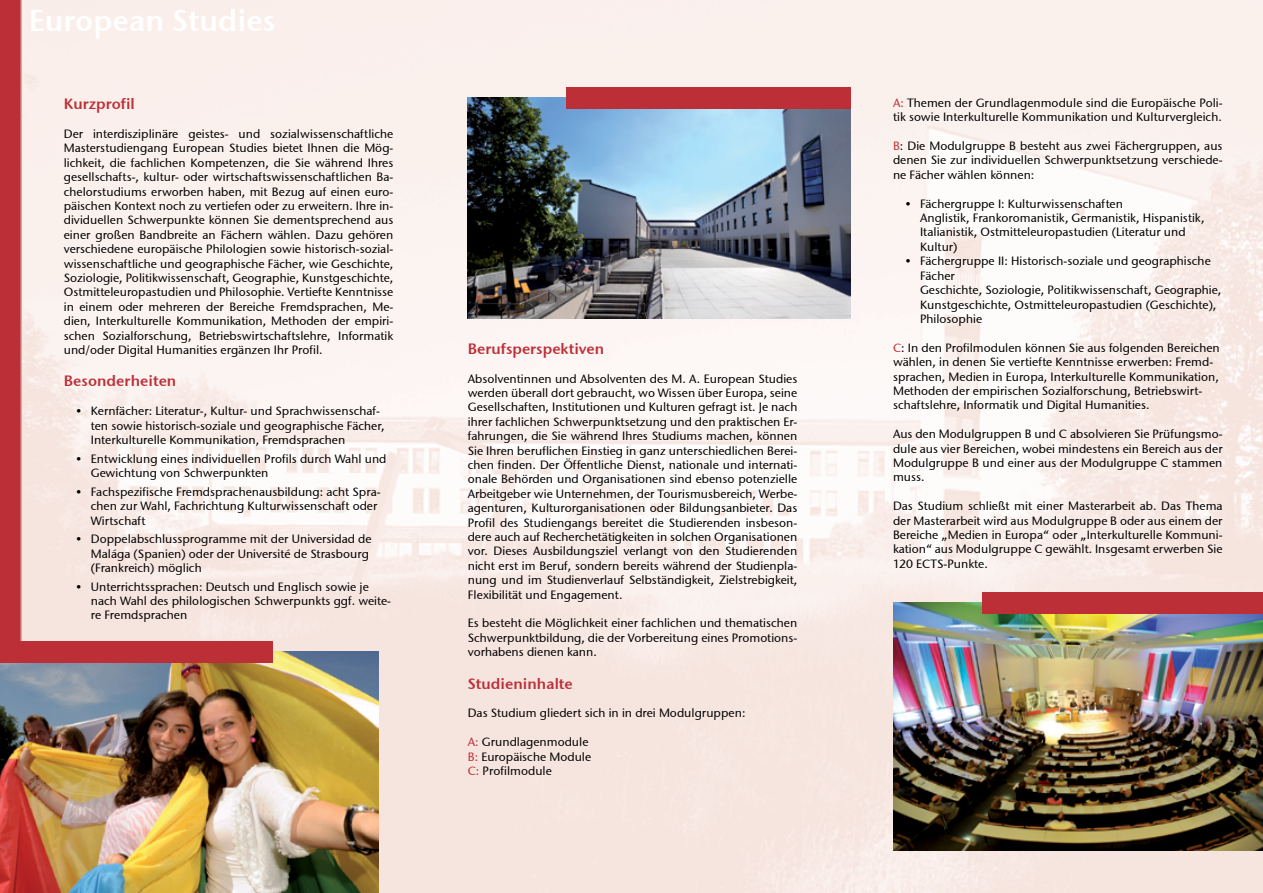
<style>
.page{position:relative;width:1263px;height:893px;background:#fff}
.page>*{position:absolute;margin:0;border:0;box-sizing:border-box;transform-origin:0 0}
.t1{font:30px "Stone Sans Semi ITCTT";color:#fff}
.t2{font:15px "Stone Sans Semi ITCTT";letter-spacing:.005em;color:#bd2f37}
.t3{font:12px/14.4px "Stone Sans ITCTT Medium";letter-spacing:.005em;color:#000}
.s1{color:#bd2f37}
</style>
<div class="page">
<img style="left:21px;top:0;width:1242px;height:893px">
<div style="left:0;top:0;width:21px;height:641px;background:#bd2f37"></div>
<img style="left:0;top:652px;width:378px;height:241px">
<div style="left:0;top:641px;width:272px;height:21px;background:#bd2f37"></div>
<img style="left:468px;top:98px;width:382px;height:221px">
<div style="left:566px;top:87px;width:284px;height:21px;background:#bd2f37"></div>
<img style="left:893px;top:603px;width:370px;height:247px">
<div style="left:982px;top:592px;width:281px;height:21px;background:#bd2f37"></div>
<h1 class="t1" style="left:29px;top:2px;width:249px">European Studies</h1>
<p class="t2" style="left:64px;top:95px;width:73px">Kurzprofil</p>
<p class="t3" style="left:64px;top:126px;width:331px;text-align:justify">Der interdisziplinäre geistes- und sozialwissenschaftliche Masterstudiengang European Studies bietet Ihnen die Mög&shy;lichkeit, die fachlichen Kompetenzen, die Sie während Ihres gesellschafts-, kultur- oder wirtschaftswissenschaftlichen Ba&shy;chelorstudiums erworben haben, mit Bezug auf einen euro&shy;päischen Kontext noch zu vertiefen oder zu erweitern. Ihre in&shy;dividuellen Schwerpunkte können Sie dementsprechend aus einer großen Bandbreite an Fächern wählen. Dazu gehören verschiedene europäische Philologien sowie historisch-sozial&shy;wissenschaftliche und geographische Fächer, wie Geschichte, Soziologie, Politikwissenschaft, Geographie, Kunstgeschichte, Ostmitteleuropastudien und Philosophie. Vertiefte Kenntnisse in einem oder mehreren der Bereiche Fremdsprachen, Me&shy;dien, Interkulturelle Kommunikation, Methoden der empiri&shy;schen Sozialforschung, Betriebswirtschaftslehre, Informatik und/oder Digital Humanities ergänzen Ihr Profil.</p>
<p class="t2" style="left:64px;top:372px;width:114px">Besonderheiten</p>
<p class="t3" style="left:91px;top:404px;width:295px;text-indent:-15px">• Kernfächer: Literatur-, Kultur- und Sprachwissenschaf&shy;ten sowie historisch-soziale und geographische Fächer,<br>Interkulturelle Kommunikation, Fremdsprachen</p>
<p class="t3" style="left:91px;top:451px;width:297px;text-indent:-15px">• Entwicklung eines individuellen Profils durch Wahl und<br>Gewichtung von Schwerpunkten</p>
<p class="t3" style="left:91px;top:484px;width:291px;text-indent:-15px">• Fachspezifische Fremdsprachenausbildung: acht Spra&shy;chen zur Wahl, Fachrichtung Kulturwissenschaft oder<br>Wirtschaft</p>
<p class="t3" style="left:91px;top:532px;width:282px;text-indent:-15px">• Doppelabschlussprogramme mit der Universidad de<br>Malága (Spanien) oder der Université de Strasbourg (Frankreich) möglich</p>
<p class="t3" style="left:91px;top:579px;width:302px;text-indent:-15px">• Unterrichtssprachen: Deutsch und Englisch sowie je nach Wahl des philologischen Schwerpunkts ggf. weite&shy;re Fremdsprachen</p>
<p class="t2" style="left:468px;top:339px;width:138px">Berufsperspektiven</p>
<p class="t3" style="left:468px;top:371px;width:331px;text-align:justify">Absolventinnen und Absolventen des M. A. European Studies werden überall dort gebraucht, wo Wissen über Europa, seine Gesellschaften, Institutionen und Kulturen gefragt ist. Je nach ihrer fachlichen Schwerpunktsetzung und den praktischen Er&shy;fahrungen, die Sie während Ihres Studiums machen, können Sie Ihren beruflichen Einstieg in ganz unterschiedlichen Berei&shy;chen finden. Der Öffentliche Dienst, nationale und internati&shy;onale Behörden und Organisationen sind ebenso potenzielle Arbeitgeber wie Unternehmen, der Tourismusbereich, Werbe&shy;agenturen, Kulturorganisationen oder Bildungsanbieter. Das Profil des Studiengangs bereitet die Studierenden insbeson&shy;dere auch auf Recherchetätigkeiten in solchen Organisationen vor. Dieses Ausbildungsziel verlangt von den Studierenden nicht erst im Beruf, sondern bereits während der Studienpla&shy;nung und im Studienverlauf Selbständigkeit, Zielstrebigkeit, Flexibilität und Engagement.</p>
<p class="t3" style="left:468px;top:616px;width:331px;text-align:justify">Es besteht die Möglichkeit einer fachlichen und thematischen Schwerpunktbildung, die der Vorbereitung eines Promotions&shy;vorhabens dienen kann.</p>
<p class="t2" style="left:468px;top:674px;width:107px">Studieninhalte</p>
<p class="t3" style="left:468px;top:706px;width:279px">Das Studium gliedert sich in in drei Modulgruppen:</p>
<p class="t3" style="left:468px;top:735px;width:125px"><span class="s1">A:</span> Grundlagenmodule<br><span class="s1">B:</span> Europäische Module<br><span class="s1">C:</span> Profilmodule</p>
<p class="t3" style="left:893px;top:95px;width:331px"><span class="s1">A:</span> Themen der Grundlagenmodule sind die Europäische Poli&shy;tik sowie Interkulturelle Kommunikation und Kulturvergleich.</p>
<p class="t3" style="left:893px;top:139px;width:331px;text-align:justify"><span class="s1">B</span>: Die Modulgruppe B besteht aus zwei Fächergruppen, aus denen Sie zur individuellen Schwerpunktsetzung verschiede&shy;ne Fächer wählen können:</p>
<p class="t3" style="left:920px;top:196px;width:286px;text-indent:-15px">• Fächergruppe I: Kulturwissenschaften<br>Anglistik, Frankoromanistik, Germanistik, Hispanistik, Italianistik, Ostmitteleuropastudien (Literatur und Kultur)</p>
<p class="t3" style="left:920px;top:254px;width:303px;text-indent:-15px">• Fächergruppe II: Historisch-soziale und geographische Fächer<br>Geschichte, Soziologie, Politikwissenschaft, Geographie, Kunstgeschichte, Ostmitteleuropastudien (Geschichte), Philosophie</p>
<p class="t3" style="left:893px;top:340px;width:328px"><span class="s1">C</span>: In den Profilmodulen können Sie aus folgenden Bereichen wählen, in denen Sie vertiefte Kenntnisse erwerben: Fremd&shy;sprachen, Medien in Europa, Interkulturelle Kommunikation, Methoden der empirischen Sozialforschung, Betriebswirt&shy;schaftslehre, Informatik und Digital Humanities.</p>
<p class="t3" style="left:893px;top:427px;width:331px;text-align:justify">Aus den Modulgruppen B und C absolvieren Sie Prüfungsmo&shy;dule aus vier Bereichen, wobei mindestens ein Bereich aus der Modulgruppe B und einer aus der Modulgruppe C stammen muss.</p>
<p class="t3" style="left:893px;top:499px;width:331px;text-align:justify">Das Studium schließt mit einer Masterarbeit ab. Das Thema der Masterarbeit wird aus Modulgruppe B oder aus einem der Bereiche „Medien in Europa“ oder „Interkulturelle Kommuni&shy;kation“ aus Modulgruppe C gewählt. Insgesamt erwerben Sie 120 ECTS-Punkte.</p>
</div>
